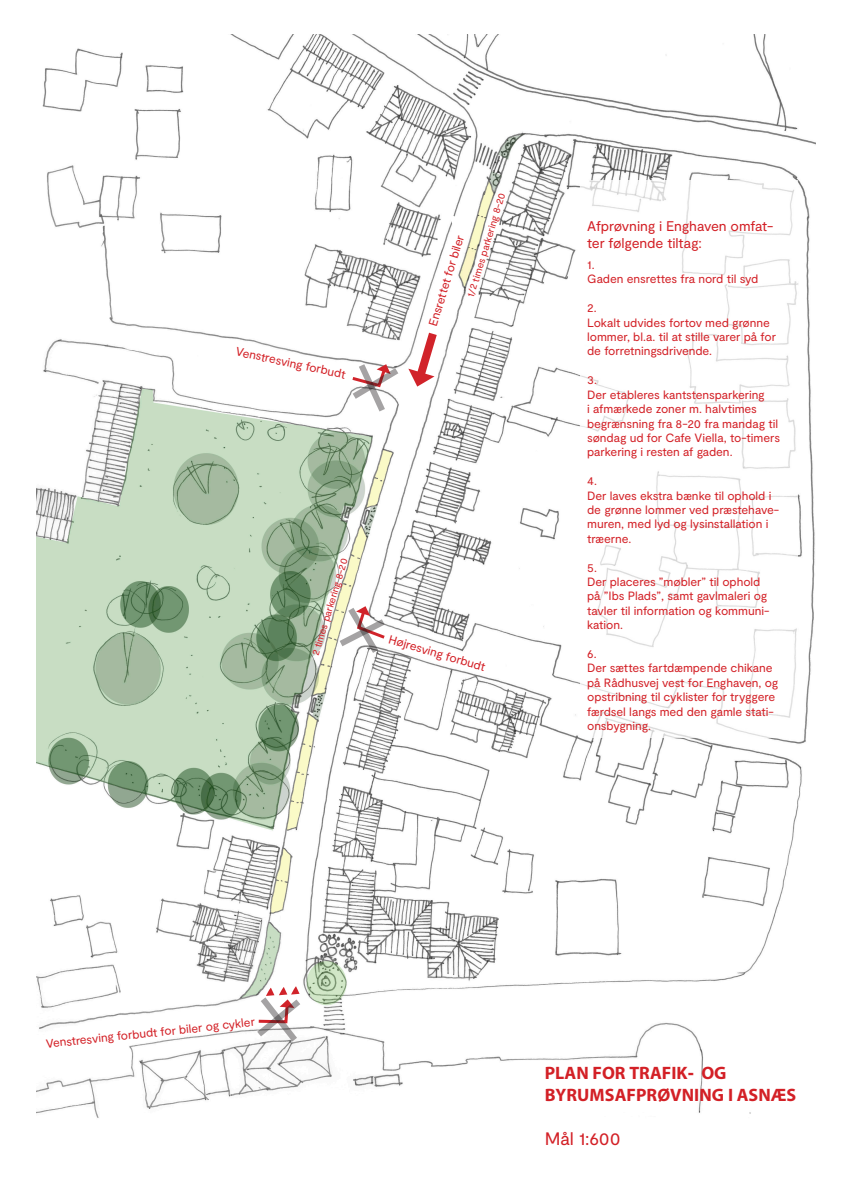
<style>
.page{position:relative;width:851px;height:1191px;background:#fff}
.page>*{position:absolute;margin:0;border:0;box-sizing:border-box;transform-origin:0 0}
.t1{font:700 18px/22.5px "Myriad Hebrew";letter-spacing:.005em;color:#d32026}
.t2{font:18px "Moderat";letter-spacing:-.01em;color:#d32026}
.t3{font:14px/16.8px "Moderat";letter-spacing:-.01em;color:#d32026}
.t4{font:12px/14.4px "Moderat";letter-spacing:-.005em;color:#d32026}
.t5{font:10px "Moderat";color:#d32026}
</style>
<div class="page">
<img style="left:37px;top:34px;width:778px;height:1084px">
<svg style="left:448px;top:171px;width:37px;height:63px"></svg>
<div style="left:580px;top:180px;width:218px;height:557px;background:#fff"></div>
<svg style="left:408px;top:324px;width:35px;height:64px"></svg>
<svg style="left:349px;top:363px;width:52px;height:49px"></svg>
<svg style="left:336px;top:604px;width:52px;height:52px"></svg>
<svg style="left:250px;top:986px;width:57px;height:61px"></svg>
<p class="t4" style="left:237px;top:344px;width:113px;rotate:12deg">Venstresving forbudt</p>
<p class="t5" style="left:464px;top:295px;width:110px;rotate:-73deg">1/2 times parkering 8-20</p>
<p class="t4" style="left:426px;top:324px;width:96px;rotate:-73deg">Ensrettet for biler</p>
<p class="t5" style="left:309px;top:653px;width:102px;rotate:-73deg">2 times parkering 8-20</p>
<p class="t4" style="left:391px;top:632px;width:101px;rotate:16deg">Højresving forbudt</p>
<p class="t3" style="left:587px;top:218px;width:187px">Afprøvning i Enghaven omfat&shy;ter følgende tiltag:</p>
<p class="t4" style="left:587px;top:258px;width:9px">1.</p>
<p class="t4" style="left:587px;top:272px;width:173px">Gaden ensrettes fra nord til syd</p>
<p class="t4" style="left:587px;top:301px;width:11px">2.</p>
<p class="t4" style="left:587px;top:316px;width:190px">Lokalt udvides fortov med grønne lommer, bl.a. til at stille varer på for de forretningsdrivende.</p>
<p class="t4" style="left:587px;top:373px;width:11px">3.</p>
<p class="t4" style="left:587px;top:388px;width:194px">Der etableres kantstensparkering<br>i afmærkede zoner m. halvtimes begrænsning fra 8-20 fra mandag til søndag ud for Cafe Viella, to-timers parkering i resten af gaden.</p>
<p class="t4" style="left:587px;top:474px;width:11px">4.</p>
<p class="t4" style="left:587px;top:488px;width:193px">Der laves ekstra bænke til ophold i de grønne lommer ved præstehave&shy;muren, med lyd og lysinstallation i træerne.</p>
<p class="t4" style="left:587px;top:560px;width:11px">5.</p>
<p class="t4" style="left:587px;top:575px;width:184px">Der placeres ”møbler” til ophold på ”Ibs Plads”, samt gavlmaleri og tavler til information og kommuni&shy;kation.</p>
<p class="t4" style="left:587px;top:647px;width:11px">6.</p>
<p class="t4" style="left:587px;top:661px;width:193px">Der sættes fartdæmpende chikane på Rådhusvej vest for Enghaven, og opstribning til cyklister for tryggere færdsel langs med den gamle stati&shy;onsbygning.</p>
<p class="t4" style="left:45px;top:1036px;width:211px;rotate:-6deg">Venstresving forbudt for biler og cykler</p>
<p class="t1" style="left:544px;top:1061px;width:253px">PLAN FOR TRAFIK- OG<br>BYRUMSAFPRØVNING I ASNÆS</p>
<p class="t2" style="left:544px;top:1127px;width:77px">Mål 1:600</p>
</div>
